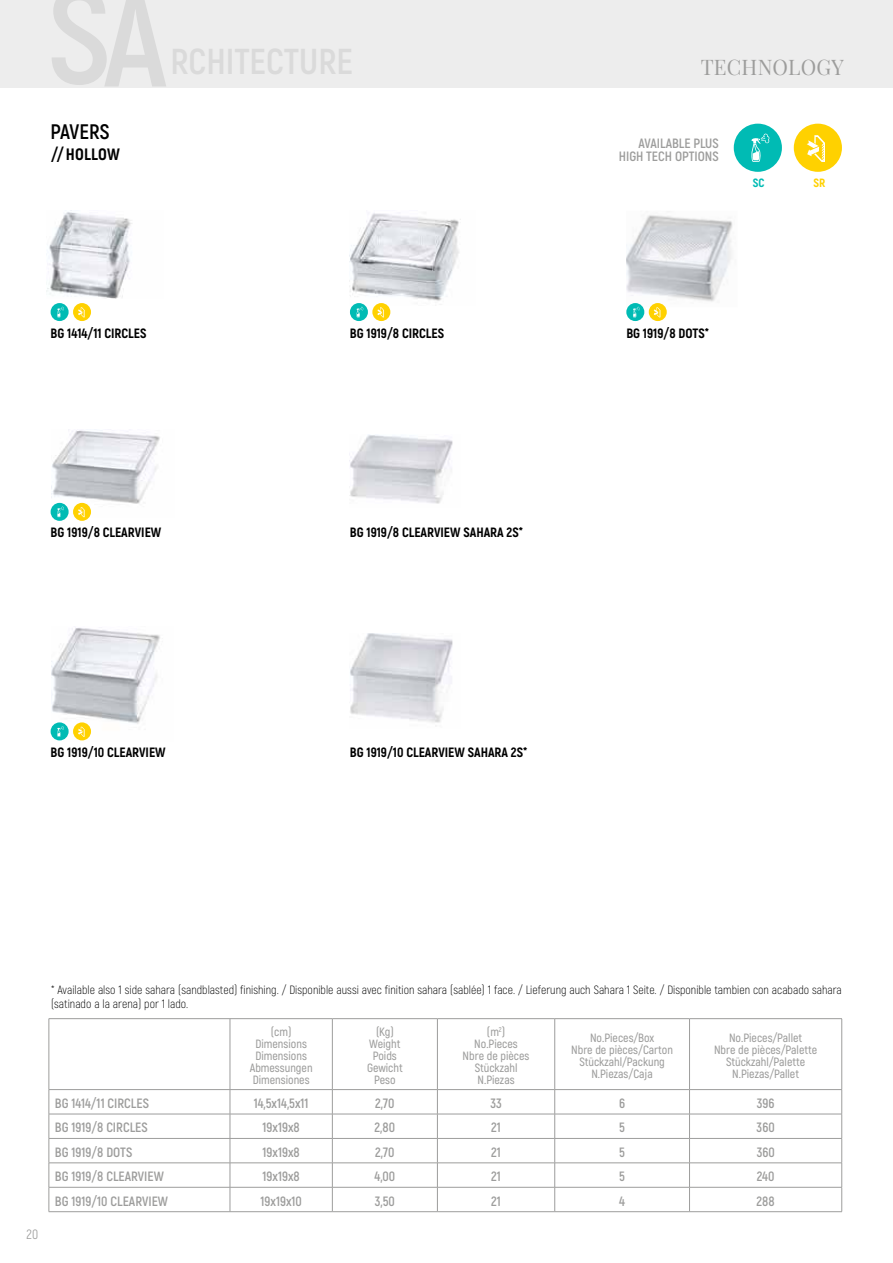
<style>
.page{position:relative;width:893px;height:1263px;background:#fff}
.page>*{position:absolute;margin:0;border:0;box-sizing:border-box;transform-origin:0 0}
.t1{font:21px "Playfair Display";letter-spacing:.01em;color:#9d9d9c}
.t2{font:700 21px "Akrobat";letter-spacing:-.005em;color:#000}
.t3{font:800 16.5px "Akrobat";letter-spacing:.01em;color:#000}
.t4{font:700 13.5px/13px "Akrobat";color:#9d9d9c;text-align:right}
.t5{font:800 13.5px "Akrobat";color:#000}
.t6{font:13.5px "Akrobat";color:#9d9d9c}
.t7{font:600 12px/12px "Akrobat";color:#9d9d9c;text-align:center}
.t8{font:300 12px/13.5px "Akrobat";color:#000}
.t9{font:800 12px "Akrobat";color:#00bbb4}
.t10{font:800 12px "Akrobat";color:#ffd100}
</style>
<div class="page">
<img style="left:350px;top:633px;width:103px;height:90px">
<img style="left:51px;top:628px;width:109px;height:113px">
<div style="left:0;top:0;width:893px;height:87px;background:#ededed"></div>
<hr style="left:49px;top:1018px;width:181px;height:1px;background:#9d9d9c">
<hr style="left:49px;top:1019px;width:1px;height:70px;background:#9d9d9c">
<hr style="left:230px;top:1018px;width:102px;height:1px;background:#9d9d9c">
<hr style="left:230px;top:1019px;width:1px;height:70px;background:#9d9d9c">
<hr style="left:332px;top:1018px;width:105px;height:1px;background:#9d9d9c">
<hr style="left:332px;top:1019px;width:1px;height:70px;background:#9d9d9c">
<hr style="left:437px;top:1018px;width:118px;height:1px;background:#9d9d9c">
<hr style="left:437px;top:1019px;width:1px;height:70px;background:#9d9d9c">
<hr style="left:555px;top:1018px;width:134px;height:1px;background:#9d9d9c">
<hr style="left:554px;top:1019px;width:1px;height:70px;background:#9d9d9c">
<hr style="left:689px;top:1018px;width:153px;height:1px;background:#9d9d9c">
<hr style="left:689px;top:1019px;width:1px;height:70px;background:#9d9d9c">
<hr style="left:841px;top:1019px;width:1px;height:70px;background:#9d9d9c">
<hr style="left:49px;top:1089px;width:181px;height:1px;background:#9d9d9c">
<hr style="left:230px;top:1089px;width:102px;height:1px;background:#9d9d9c">
<hr style="left:332px;top:1089px;width:105px;height:1px;background:#9d9d9c">
<hr style="left:437px;top:1089px;width:118px;height:1px;background:#9d9d9c">
<hr style="left:555px;top:1089px;width:134px;height:1px;background:#9d9d9c">
<hr style="left:689px;top:1089px;width:153px;height:1px;background:#9d9d9c">
<hr style="left:49px;top:1114px;width:181px;height:1px;background:#9d9d9c">
<hr style="left:230px;top:1114px;width:102px;height:1px;background:#9d9d9c">
<hr style="left:332px;top:1114px;width:105px;height:1px;background:#9d9d9c">
<hr style="left:437px;top:1114px;width:118px;height:1px;background:#9d9d9c">
<hr style="left:555px;top:1114px;width:134px;height:1px;background:#9d9d9c">
<hr style="left:689px;top:1114px;width:153px;height:1px;background:#9d9d9c">
<hr style="left:49px;top:1138px;width:181px;height:1px;background:#9d9d9c">
<hr style="left:230px;top:1138px;width:102px;height:1px;background:#9d9d9c">
<hr style="left:332px;top:1138px;width:105px;height:1px;background:#9d9d9c">
<hr style="left:437px;top:1138px;width:118px;height:1px;background:#9d9d9c">
<hr style="left:555px;top:1138px;width:134px;height:1px;background:#9d9d9c">
<hr style="left:689px;top:1138px;width:153px;height:1px;background:#9d9d9c">
<hr style="left:49px;top:1162px;width:181px;height:1px;background:#9d9d9c">
<hr style="left:230px;top:1162px;width:102px;height:1px;background:#9d9d9c">
<hr style="left:332px;top:1162px;width:105px;height:1px;background:#9d9d9c">
<hr style="left:437px;top:1162px;width:118px;height:1px;background:#9d9d9c">
<hr style="left:555px;top:1162px;width:134px;height:1px;background:#9d9d9c">
<hr style="left:689px;top:1162px;width:153px;height:1px;background:#9d9d9c">
<hr style="left:49px;top:1187px;width:181px;height:1px;background:#9d9d9c">
<svg style="left:49px;top:1090px;width:1px;height:121px"></svg>
<hr style="left:230px;top:1187px;width:102px;height:1px;background:#9d9d9c">
<svg style="left:230px;top:1090px;width:1px;height:121px"></svg>
<hr style="left:332px;top:1187px;width:105px;height:1px;background:#9d9d9c">
<svg style="left:332px;top:1090px;width:1px;height:121px"></svg>
<hr style="left:437px;top:1187px;width:118px;height:1px;background:#9d9d9c">
<svg style="left:437px;top:1090px;width:1px;height:121px"></svg>
<hr style="left:555px;top:1187px;width:134px;height:1px;background:#9d9d9c">
<svg style="left:554px;top:1090px;width:1px;height:121px"></svg>
<hr style="left:689px;top:1187px;width:153px;height:1px;background:#9d9d9c">
<svg style="left:689px;top:1090px;width:1px;height:121px"></svg>
<svg style="left:841px;top:1090px;width:1px;height:121px"></svg>
<hr style="left:49px;top:1211px;width:181px;height:1px;background:#9d9d9c">
<hr style="left:230px;top:1211px;width:102px;height:1px;background:#9d9d9c">
<hr style="left:332px;top:1211px;width:105px;height:1px;background:#9d9d9c">
<hr style="left:437px;top:1211px;width:118px;height:1px;background:#9d9d9c">
<hr style="left:555px;top:1211px;width:134px;height:1px;background:#9d9d9c">
<hr style="left:689px;top:1211px;width:153px;height:1px;background:#9d9d9c">
<img style="left:350px;top:435px;width:103px;height:69px">
<img style="left:51px;top:430px;width:109px;height:88px">
<img style="left:350px;top:213px;width:111px;height:93px">
<img style="left:47px;top:210px;width:85px;height:89px">
<img style="left:626px;top:215px;width:107px;height:92px">
<div style="left:73px;top:303px;width:18px;height:18px;background:#ffd100;border-radius:50%"></div>
<svg style="left:78px;top:307px;width:7px;height:10px"></svg>
<div style="left:51px;top:303px;width:18px;height:18px;background:#00bbb4;border-radius:50%"></div>
<svg style="left:57px;top:307px;width:7px;height:10px"></svg>
<div style="left:73px;top:503px;width:18px;height:18px;background:#ffd100;border-radius:50%"></div>
<svg style="left:78px;top:507px;width:7px;height:10px"></svg>
<div style="left:51px;top:503px;width:18px;height:18px;background:#00bbb4;border-radius:50%"></div>
<svg style="left:57px;top:506px;width:7px;height:11px"></svg>
<div style="left:73px;top:722px;width:18px;height:18px;background:#ffd100;border-radius:50%"></div>
<svg style="left:78px;top:727px;width:7px;height:10px"></svg>
<div style="left:51px;top:722px;width:18px;height:18px;background:#00bbb4;border-radius:50%"></div>
<svg style="left:57px;top:726px;width:7px;height:11px"></svg>
<div style="left:372px;top:303px;width:18px;height:18px;background:#ffd100;border-radius:50%"></div>
<svg style="left:377px;top:307px;width:7px;height:10px"></svg>
<div style="left:350px;top:303px;width:18px;height:18px;background:#00bbb4;border-radius:50%"></div>
<svg style="left:356px;top:307px;width:7px;height:10px"></svg>
<div style="left:649px;top:303px;width:18px;height:18px;background:#ffd100;border-radius:50%"></div>
<svg style="left:654px;top:307px;width:6px;height:10px"></svg>
<div style="left:626px;top:303px;width:18px;height:18px;background:#00bbb4;border-radius:50%"></div>
<svg style="left:633px;top:307px;width:7px;height:10px"></svg>
<div style="left:794px;top:124px;width:48px;height:48px;background:#ffd100;border-radius:50%"></div>
<svg style="left:807px;top:135px;width:18px;height:27px"></svg>
<div style="left:734px;top:124px;width:48px;height:48px;background:#00bbb4;border-radius:50%"></div>
<svg style="left:751px;top:133px;width:18px;height:29px"></svg>
<h1 class="t2" style="left:51px;top:119px;width:60px">PAVERS</h1>
<h2 class="t3" style="left:51px;top:144px;width:70px">// HOLLOW</h2>
<h1 class="t1" style="left:701px;top:54px;width:145px">TECHNOLOGY</h1>
<p class="t4" style="left:619px;top:136px;width:101px">AVAILABLE PLUS<br>HIGH TECH OPTIONS</p>
<p class="t9" style="left:753px;top:175px;width:13px">SC</p>
<p class="t10" style="left:813px;top:175px;width:13px">SR</p>
<p class="t5" style="left:51px;top:324px;width:97px">BG 1414/11 CIRCLES</p>
<p class="t5" style="left:350px;top:324px;width:96px">BG 1919/8 CIRCLES</p>
<p class="t5" style="left:626px;top:324px;width:84px">BG 1919/8 DOTS*</p>
<p class="t5" style="left:51px;top:523px;width:112px">BG 1919/8 CLEARVIEW</p>
<p class="t5" style="left:51px;top:743px;width:117px">BG 1919/10 CLEARVIEW</p>
<p class="t5" style="left:350px;top:523px;width:174px">BG 1919/8 CLEARVIEW SAHARA 2S*</p>
<p class="t5" style="left:350px;top:743px;width:179px">BG 1919/10 CLEARVIEW SAHARA 2S*</p>
<p class="t6" style="left:27px;top:1226px;width:13px">20</p>
<p class="t8" style="left:51px;top:983px;width:792px">* Available also 1 side sahara (sandblasted) finishing. / Disponible aussi avec finition sahara (sablée) 1 face. / Lieferung auch Sahara 1 Seite. / Disponible tambien con acabado sahara (satinado a la arena) por 1 lado.</p>
<p class="t7" style="left:250px;top:1025px;width:64px">(cm)<br>Dimensions<br>Dimensions<br>Abmessungen<br>Dimensiones</p>
<p class="t7" style="left:367px;top:1025px;width:37px">(Kg)<br>Weight<br>Poids<br>Gewicht<br>Peso</p>
<p class="t7" style="left:463px;top:1025px;width:68px">(m<sup>2</sup>)<br>No.Pieces<br>Nbre de pièces<br>Stückzahl<br>N.Piezas</p>
<p class="t7" style="left:571px;top:1031px;width:103px">No.Pieces/Box<br>Nbre de pièces/Carton<br>Stückzahl/Packung<br>N.Piezas/Caja</p>
<p class="t7" style="left:714px;top:1031px;width:105px">No.Pieces/Pallet<br>Nbre de pièces/Palette<br>Stückzahl/Palette<br>N.Piezas/Pallet</p>
<p class="t4" style="left:55px;top:1097px;width:96px">BG 1414/11 CIRCLES</p>
<p class="t4" style="left:254px;top:1097px;width:56px">14,5x14,5x11</p>
<p class="t4" style="left:375px;top:1097px;width:21px">2,70</p>
<p class="t4" style="left:490px;top:1097px;width:13px">33</p>
<p class="t4" style="left:619px;top:1097px;width:8px">6</p>
<p class="t4" style="left:757px;top:1097px;width:19px">396</p>
<p class="t4" style="left:55px;top:1121px;width:94px">BG 1919/8 CIRCLES</p>
<p class="t4" style="left:263px;top:1121px;width:39px">19x19x8</p>
<p class="t4" style="left:375px;top:1121px;width:22px">2,80</p>
<p class="t4" style="left:491px;top:1121px;width:11px">21</p>
<p class="t4" style="left:619px;top:1121px;width:7px">5</p>
<p class="t4" style="left:757px;top:1121px;width:20px">360</p>
<p class="t4" style="left:55px;top:1145px;width:79px">BG 1919/8 DOTS</p>
<p class="t4" style="left:263px;top:1145px;width:39px">19x19x8</p>
<p class="t4" style="left:375px;top:1145px;width:21px">2,70</p>
<p class="t4" style="left:491px;top:1145px;width:11px">21</p>
<p class="t4" style="left:619px;top:1145px;width:7px">5</p>
<p class="t4" style="left:757px;top:1145px;width:20px">360</p>
<p class="t4" style="left:55px;top:1170px;width:110px">BG 1919/8 CLEARVIEW</p>
<p class="t4" style="left:263px;top:1170px;width:39px">19x19x8</p>
<p class="t4" style="left:374px;top:1170px;width:22px">4,00</p>
<p class="t4" style="left:491px;top:1170px;width:11px">21</p>
<p class="t4" style="left:619px;top:1170px;width:7px">5</p>
<p class="t4" style="left:757px;top:1170px;width:19px">240</p>
<p class="t4" style="left:55px;top:1194px;width:115px">BG 1919/10 CLEARVIEW</p>
<p class="t4" style="left:261px;top:1194px;width:43px">19x19x10</p>
<p class="t4" style="left:375px;top:1194px;width:22px">3,50</p>
<p class="t4" style="left:491px;top:1194px;width:11px">21</p>
<p class="t4" style="left:619px;top:1194px;width:7px">4</p>
<p class="t4" style="left:757px;top:1194px;width:20px">288</p>
</div>
